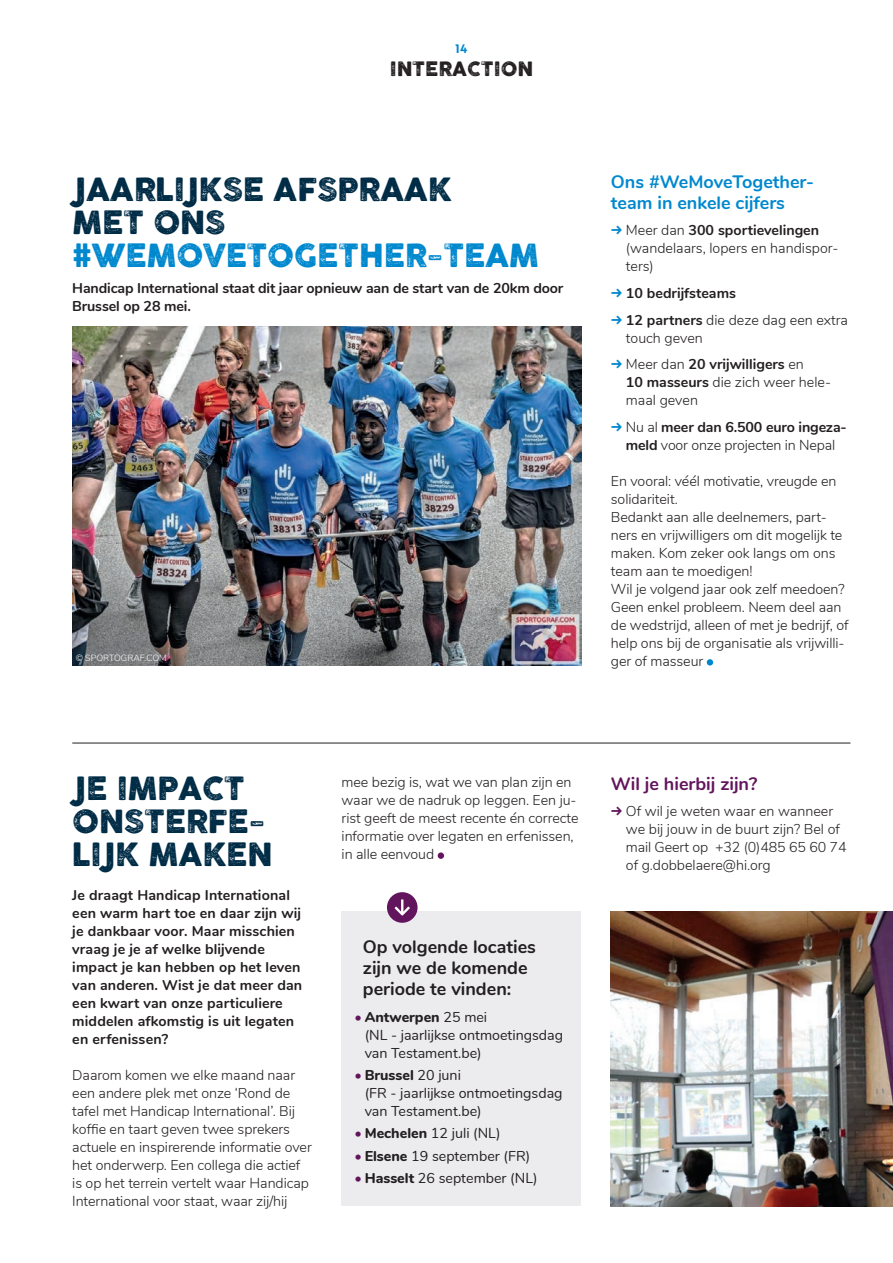
<style>
.page{position:relative;width:893px;height:1263px;background:#fff}
.page>*{position:absolute;margin:0;border:0;box-sizing:border-box;transform-origin:0 0}
.t1{font:31.5px/33px "COCOGOOSELETTERPRESS";letter-spacing:-.01em;color:#002c46}
.t2{font:31.5px "COCOGOOSELETTERPRESS";letter-spacing:-.01em;color:#0088ce}
.t3{font:19.5px "COCOGOOSELETTERPRESS";color:#231f20}
.t4{font:700 18px/21px "Nunito";color:#231f20}
.t5{font:700 18px/21px "Nunito";color:#0088ce}
.t6{font:700 18px "Nunito";color:#62155c}
.t7{font:300 14.25px/18px "Nunito";letter-spacing:-.005em;color:#231f20}
.t8{font:700 14.25px/18px "Nunito";letter-spacing:.01em;color:#231f20}
.t9{font:14.25px/18px "Nunito";color:#231f20}
.t10{font:700 14.25px/18px "Nunito";letter-spacing:-.01em;color:#231f20}
.t11{font:700 12px "Brother 1816 Printed";color:#0088ce}
.t12{font:300 9px "Nunito";color:#fff}
.s1{font-family:"URWDIN";font-weight:700;color:#0088ce}
.s2{font-weight:700}
.s3{font-family:"URWDIN";color:#0088ce}
.s4{font-weight:300;color:#62155c}
.s5{font-weight:800}
.s6{font-family:"URWDIN";font-weight:700;color:#62155c}
</style>
<div class="page">
<svg style="left:707px;top:659px;width:6px;height:6px"></svg>
<img style="left:72px;top:326px;width:509px;height:339px">
<hr style="left:72px;top:743px;width:778px;height:1px;background:#231f20">
<div style="left:438px;top:852px;width:6px;height:7px;background:#62155c;border-radius:50%"></div>
<img style="left:611px;top:911px;width:282px;height:295px">
<div style="left:342px;top:911px;width:239px;height:295px;background:#ececee"></div>
<div style="left:387px;top:892px;width:31px;height:31px;background:#62155c;border-radius:50%"></div>
<svg style="left:395px;top:899px;width:15px;height:16px"></svg>
<p class="t11" style="left:455px;top:40px;width:14px">14</p>
<h2 class="t3" style="left:390px;top:58px;width:145px">INTERACTION</h2>
<h1 class="t1" style="left:72px;top:173px;width:381px">JAARLIJKSE AFSPRAAK<br>MET ONS</h1>
<h1 class="t2" style="left:72px;top:238px;width:468px">#WEMOVETOGETHER-TEAM</h1>
<p class="t10" style="left:72px;top:278px;width:493px">Handicap International staat dit jaar opnieuw aan de start van de 20km door<br>Brussel op 28 mei.</p>
<p class="t12" style="left:76px;top:651px;width:93px">© SPORTOGRAF.COM</p>
<p class="t5" style="left:611px;top:170px;width:205px">Ons #WeMoveTogether&shy;team in enkele cijfers</p>
<p class="t7" style="left:626px;top:221px;width:214px;text-indent:-15px"><span class="s1">→</span> Meer dan <span class="s2">300 sportievelingen </span>(wandelaars, lopers en handispor&shy;ters)</p>
<p class="t8" style="left:611px;top:283px;width:127px"><span class="s3">→</span> 10 bedrijfsteams</p>
<p class="t7" style="left:626px;top:310px;width:224px;text-indent:-15px"><span class="s1">→</span> <span class="s2">12 partners</span> die deze dag een extra touch geven</p>
<p class="t7" style="left:626px;top:354px;width:207px;text-indent:-15px"><span class="s1">→</span> Meer dan <span class="s2">20 vrijwilligers</span> en<br><span class="s2">10 masseurs</span> die zich weer hele&shy;maal geven</p>
<p class="t7" style="left:611px;top:417px;width:237px;text-align:center"><span class="s1">→</span> Nu al <span class="s2">meer dan 6.500 euro ingeza&shy;meld</span> voor onze projecten in Nepal</p>
<p class="t7" style="left:611px;top:471px;width:239px">En vooral: véél motivatie, vreugde en solidariteit.<br>Bedankt aan alle deelnemers, part&shy;ners en vrijwilligers om dit mogelijk te maken. Kom zeker ook langs om ons team aan te moedigen!<br>Wil je volgend jaar ook zelf meedoen?<br>Geen enkel probleem. Neem deel aan de wedstrijd, alleen of met je bedrijf, of help ons bij de organisatie als vrijwilli&shy;ger of masseur</p>
<h1 class="t1" style="left:72px;top:773px;width:201px">JE IMPACT<br>ONSTERFE-<br>LIJK MAKEN</h1>
<p class="t8" style="left:72px;top:885px;width:231px">Je draagt Handicap International een warm hart toe en daar zijn wij je dankbaar voor. Maar misschien vraag je je af welke blijvende impact je kan hebben op het leven van anderen. Wist je dat meer dan een kwart van onze particuliere middelen afkomstig is uit legaten en erfenissen?</p>
<p class="t7" style="left:72px;top:1065px;width:241px">Daarom komen we elke maand naar een andere plek met onze ‘Rond de tafel met Handicap International’. Bij koffie en taart geven twee sprekers actuele en inspirerende informatie over het onderwerp. Een collega die actief is op het terrein vertelt waar Handicap International voor staat, waar zij/hij</p>
<p class="t7" style="left:342px;top:772px;width:238px">mee bezig is, wat we van plan zijn en waar we de nadruk op leggen. Een ju&shy;rist geeft de meest recente én correcte informatie over legaten en erfenissen, in alle eenvoud</p>
<p class="t4" style="left:363px;top:935px;width:175px">Op volgende locaties zijn we de komende periode te vinden:</p>
<p class="t9" style="left:365px;top:1007px;width:200px;text-indent:-10px"><span class="s4">•</span> <span class="s5">Antwerpen</span> 25 mei<br>(NL - jaarlijkse ontmoetingsdag van Testament.be)</p>
<p class="t9" style="left:365px;top:1065px;width:199px;text-indent:-10px"><span class="s4">•</span> <span class="s5">Brussel</span> 20 juni<br>(FR - jaarlijkse ontmoetingsdag van Testament.be)</p>
<p class="t9" style="left:354px;top:1123px;width:148px"><span class="s4">•</span> <span class="s5">Mechelen</span> 12 juli (NL)</p>
<p class="t9" style="left:354px;top:1146px;width:177px"><span class="s4">•</span> <span class="s5">Elsene</span> 19 september (FR)</p>
<p class="t9" style="left:354px;top:1168px;width:185px"><span class="s4">•</span> <span class="s5">Hasselt</span> 26 september (NL)</p>
<p class="t6" style="left:611px;top:770px;width:148px">Wil je hierbij zijn?</p>
<p class="t7" style="left:626px;top:801px;width:222px;text-indent:-15px"><span class="s6">→</span> Of wil je weten waar en wanneer we bij jouw in de buurt zijn? Bel of mail Geert op +32 (0)485 65 60 74 of g.dobbelaere@hi.org</p>
</div>
